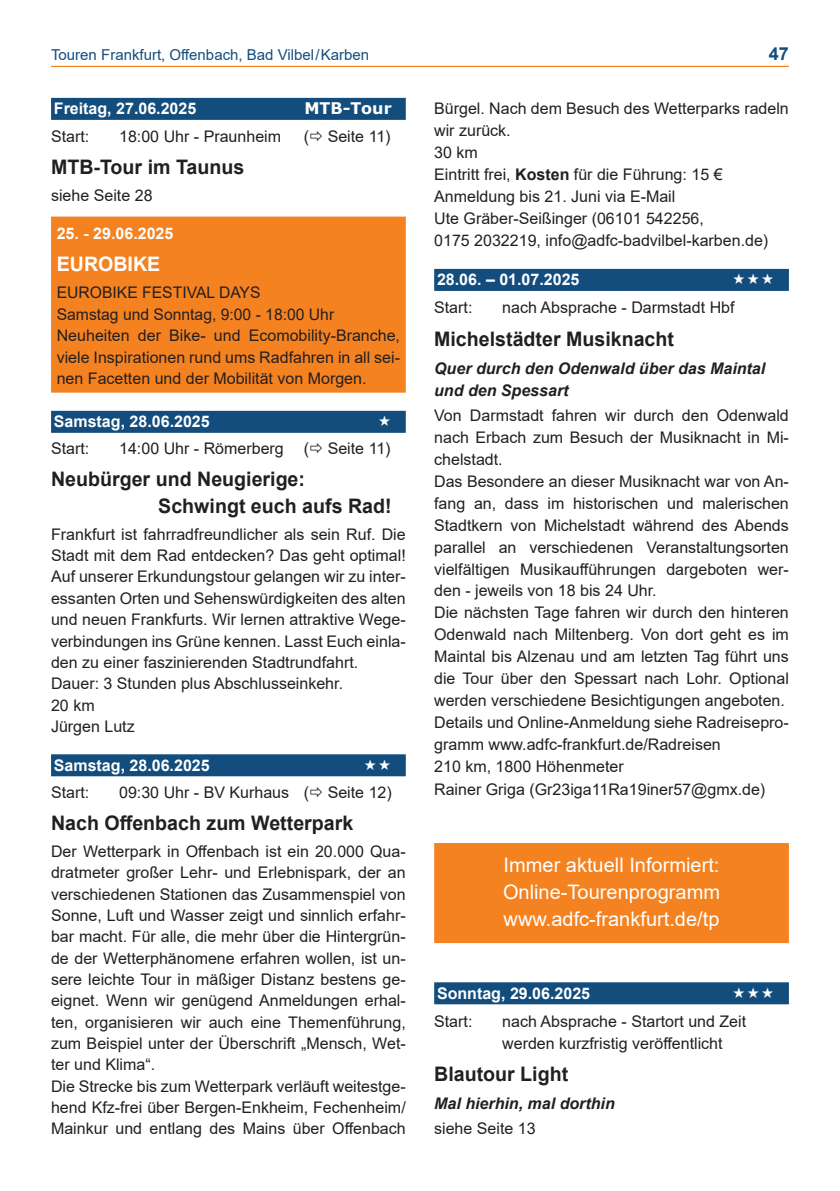
<style>
.page{position:relative;width:840px;height:1191px;background:#fff}
.page>*{position:absolute;margin:0;border:0;box-sizing:border-box;transform-origin:0 0}
.t1{font:700 20px/26.4px "Arial";color:#231f20}
.t2{font:20px/27px "Arial";color:#fff;text-align:justify}
.t3{font:700 20px "Arial";color:#fff}
.t4{font:700 18px "Arial";color:#134d7e}
.t5{font:16px/21.4px "Arial";color:#231f20}
.t6{font:700 16px "Arial";color:#fff}
.t7{font:italic 700 16px/22.2px "Arial";color:#231f20}
.t8{font:700 16px "Verdana";color:#fff}
.t9{font:15px "Arial";color:#134d7e}
.s1{font-weight:700}
</style>
<div class="page">
<hr style="left:51px;top:66px;width:737px;height:1px;background:#f58220">
<div style="left:51px;top:98px;width:354px;height:22px;background:#134d7e"></div>
<div style="left:51px;top:217px;width:354px;height:176px;background:#f58220"></div>
<div style="left:51px;top:411px;width:354px;height:22px;background:#134d7e"></div>
<div style="left:51px;top:754px;width:354px;height:22px;background:#134d7e"></div>
<div style="left:434px;top:269px;width:354px;height:22px;background:#134d7e"></div>
<div style="left:434px;top:843px;width:354px;height:100px;background:#f58220"></div>
<div style="left:434px;top:982px;width:354px;height:22px;background:#134d7e"></div>
<p class="t9" style="left:51px;top:44px;width:319px">Touren Frankfurt, Offenbach, Bad Vilbel / Karben</p>
<p class="t4" style="left:768px;top:41px;width:22px">47</p>
<p class="t6" style="left:54px;top:97px;width:144px">Freitag, 27.06.2025</p>
<p class="t8" style="left:304px;top:97px;width:89px">MTB-Tour</p>
<p class="t5" style="left:51px;top:125px;width:40px">Start:</p>
<p class="t5" style="left:119px;top:125px;width:163px">18:00 Uhr - Praunheim</p>
<p class="t5" style="left:303px;top:125px;width:88px">( Seite 11)</p>
<p class="t1" style="left:51px;top:153px;width:195px">MTB-Tour im Taunus</p>
<p class="t5" style="left:51px;top:184px;width:103px">siehe Seite 28</p>
<p class="t6" style="left:57px;top:222px;width:118px">25. - 29.06.2025</p>
<p class="t3" style="left:57px;top:250px;width:105px">EUROBIKE</p>
<p class="t5" style="left:57px;top:282px;width:344px">EUROBIKE FESTIVAL DAYS<br>Samstag und Sonntag, 9:00 - 18:00 Uhr Neuheiten der Bike- und Ecomobility-Branche, viele Inspirationen rund ums Radfahren in all sei&shy;nen Facetten und der Mobilität von Morgen.</p>
<p class="t6" style="left:54px;top:410px;width:157px">Samstag, 28.06.2025</p>
<p class="t5" style="left:51px;top:438px;width:40px">Start:</p>
<p class="t5" style="left:119px;top:438px;width:273px">14:00 Uhr - Römerberg ( Seite 11)</p>
<p class="t1" style="left:158px;top:466px;width:235px;text-indent:-107px">Neubürger und Neugierige:<br>Schwingt euch aufs Rad!</p>
<p class="t5" style="left:51px;top:523px;width:356px">Frankfurt ist fahrradfreundlicher als sein Ruf. Die Stadt mit dem Rad entdecken? Das geht optimal!<br>Auf unserer Erkundungstour gelangen wir zu inter&shy;essanten Orten und Sehenswürdigkeiten des alten und neuen Frankfurts. Wir lernen attraktive Wege&shy;verbindungen ins Grüne kennen. Lasst Euch einla&shy;den zu einer faszinierenden Stadtrundfahrt.<br>Dauer: 3 Stunden plus Abschlusseinkehr.<br>20 km<br>Jürgen Lutz</p>
<p class="t6" style="left:54px;top:754px;width:157px">Samstag, 28.06.2025</p>
<p class="t5" style="left:51px;top:781px;width:40px">Start:</p>
<p class="t5" style="left:119px;top:781px;width:274px">09:30 Uhr - BV Kurhaus ( Seite 12)</p>
<p class="t1" style="left:51px;top:810px;width:303px">Nach Offenbach zum Wetterpark</p>
<p class="t5" style="left:51px;top:840px;width:356px">Der Wetterpark in Offenbach ist ein 20.000 Qua&shy;dratmeter großer Lehr- und Erlebnispark, der an verschiedenen Stationen das Zusammenspiel von Sonne, Luft und Wasser zeigt und sinnlich erfahr&shy;bar macht. Für alle, die mehr über die Hintergrün&shy;de der Wetterphänomene erfahren wollen, ist un&shy;sere leichte Tour in mäßiger Distanz bestens ge&shy;eignet. Wenn wir genügend Anmeldungen erhal&shy;ten, organisieren wir auch eine Themenführung, zum Beispiel unter der Überschrift „Mensch, Wet&shy;ter und Klima“.<br>Die Strecke bis zum Wetterpark verläuft weitestge&shy;hend Kfz-frei über Bergen-Enkheim, Fechenheim/ Mainkur und entlang des Mains über Offenbach</p>
<p class="t5" style="left:434px;top:97px;width:356px;line-height:22px">Bürgel. Nach dem Besuch des Wetterparks radeln wir zurück.<br>30 km<br>Eintritt frei, <span class="s1">Kosten</span> für die Führung: 15 €<br>Anmeldung bis 21. Juni via E-Mail<br>Ute Gräber-Seißinger (06101 542256,<br>0175 2032219, info@adfc-badvilbel-karben.de)</p>
<p class="t6" style="left:437px;top:268px;width:144px">28.06. – 01.07.2025</p>
<p class="t5" style="left:434px;top:297px;width:40px">Start:</p>
<p class="t5" style="left:502px;top:297px;width:234px">nach Absprache - Darmstadt Hbf</p>
<p class="t1" style="left:434px;top:326px;width:241px">Michelstädter Musiknacht</p>
<p class="t7" style="left:434px;top:357px;width:332px">Quer durch den Odenwald über das Maintal und den Spessart</p>
<p class="t5" style="left:434px;top:404px;width:356px;line-height:22px">Von Darmstadt fahren wir durch den Odenwald nach Erbach zum Besuch der Musiknacht in Mi&shy;chelstadt.<br>Das Besondere an dieser Musiknacht war von An&shy;fang an, dass im historischen und malerischen Stadtkern von Michelstadt während des Abends parallel an verschiedenen Veranstaltungsorten vielfältigen Musikaufführungen dargeboten wer&shy;den - jeweils von 18 bis 24 Uhr.<br>Die nächsten Tage fahren wir durch den hinteren Odenwald nach Miltenberg. Von dort geht es im Maintal bis Alzenau und am letzten Tag führt uns die Tour über den Spessart nach Lohr. Optional werden verschiedene Besichtigungen angeboten.<br>Details und Online-Anmeldung siehe Radreisepro&shy;gramm www.adfc-frankfurt.de/Radreisen<br>210 km, 1800 Höhenmeter<br>Rainer Griga (Gr23iga11Ra19iner57@gmx.de)</p>
<p class="t2" style="left:502px;top:851px;width:218px">Immer aktuell Informiert:<br>Online-Tourenprogramm www.adfc-frankfurt.de/tp</p>
<p class="t6" style="left:437px;top:981px;width:154px">Sonntag, 29.06.2025</p>
<p class="t5" style="left:434px;top:1010px;width:40px">Start:</p>
<p class="t5" style="left:502px;top:1009px;width:245px;line-height:22.2px">nach Absprache - Startort und Zeit werden kurzfristig veröffentlicht</p>
<p class="t1" style="left:434px;top:1061px;width:135px">Blautour Light</p>
<p class="t7" style="left:434px;top:1093px;width:182px">Mal hierhin, mal dorthin</p>
<p class="t5" style="left:434px;top:1117px;width:103px">siehe Seite 13</p>
</div>
